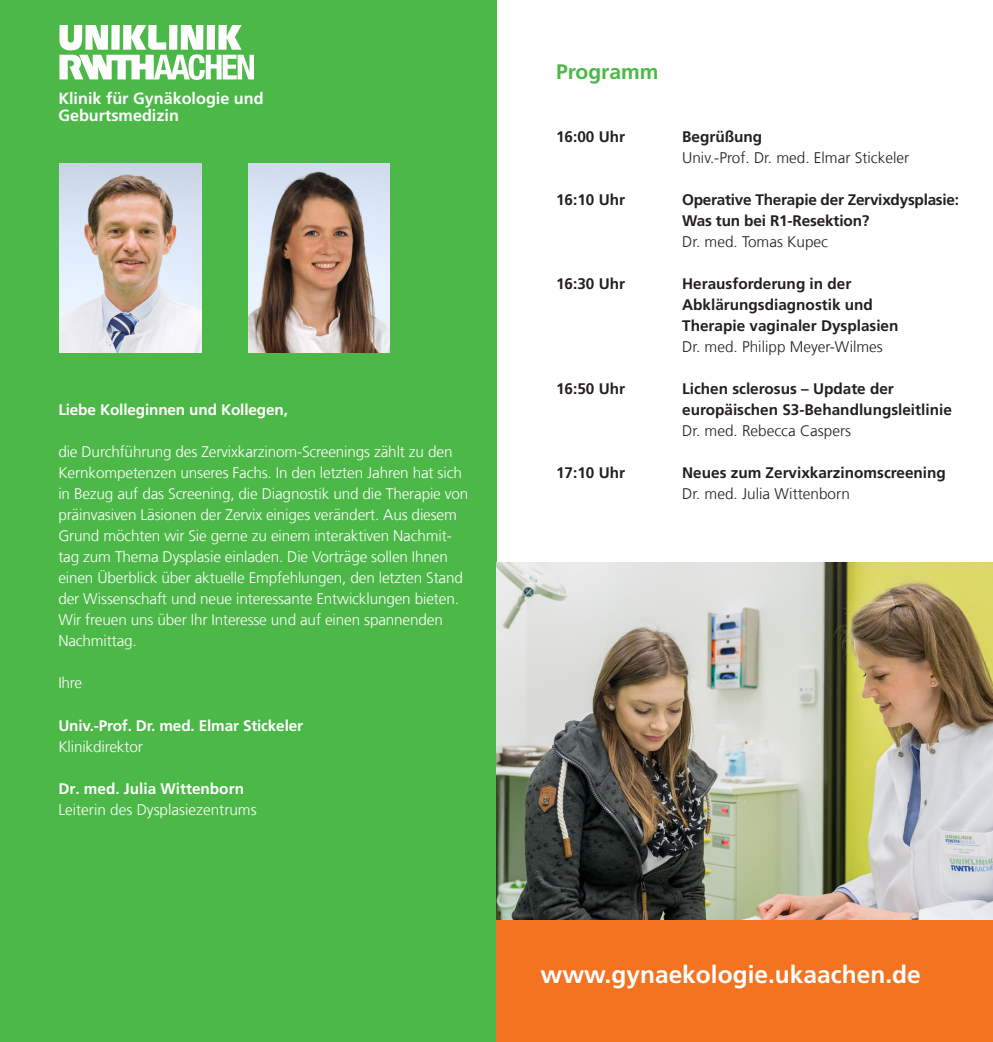
<style>
.page{position:relative;width:993px;height:1042px;background:#fff}
.page>*{position:absolute;margin:0;border:0;box-sizing:border-box;transform-origin:0 0}
.t1{font:700 24.5px "Frutiger LT Com";color:#fff}
.t2{font:700 21px "Frutiger LT Com";color:#4cb848}
.t3{font:700 16.1px/17.5px "Frutiger LT Com";color:#fff}
.t4{font:300 15.4px/21px "Frutiger LT Com";letter-spacing:-.01em;color:#fff}
.t5{font:700 15.4px/21px "Frutiger LT Com";color:#231f20}
.t6{font:300 15.4px "Frutiger LT Com";color:#231f20}
.t7{font:700 15.4px "Frutiger LT Com";letter-spacing:-.01em;color:#fff}
</style>
<div class="page">
<div style="left:0;top:0;width:496px;height:1042px;background:#4cb848"></div>
<div style="left:496px;top:919px;width:496px;height:123px;background:#f47321"></div>
<img style="left:496px;top:562px;width:496px;height:357px">
<img style="left:60px;top:163px;width:141px;height:189px">
<img style="left:248px;top:163px;width:141px;height:189px">
<svg style="left:59px;top:25px;width:195px;height:55px"></svg>
<p class="t3" style="left:58px;top:90px;width:207px">Klinik für Gynäkologie und<br>Geburtsmedizin</p>
<p class="t7" style="left:58px;top:401px;width:231px">Liebe Kolleginnen und Kollegen,</p>
<p class="t4" style="left:58px;top:442px;width:411px">die Durchführung des Zervixkarzinom-Screenings zählt zu den Kernkompetenzen unseres Fachs. In den letzten Jahren hat sich in Bezug auf das Screening, die Diagnostik und die Therapie von präinvasiven Läsionen der Zervix einiges verändert. Aus diesem Grund möchten wir Sie gerne zu einem interaktiven Nachmit&shy;tag zum Thema Dysplasie einladen. Die Vorträge sollen Ihnen einen Überblick über aktuelle Empfehlungen, den letzten Stand der Wissenschaft und neue interessante Entwicklungen bieten.<br>Wir freuen uns über Ihr Interesse und auf einen spannenden Nachmittag.</p>
<p class="t4" style="left:58px;top:673px;width:25px">Ihre</p>
<p class="t7" style="left:58px;top:716px;width:246px">Univ.-Prof. Dr. med. Elmar Stickeler</p>
<p class="t4" style="left:58px;top:736px;width:86px">Klinikdirektor</p>
<p class="t7" style="left:58px;top:779px;width:187px">Dr. med. Julia Wittenborn</p>
<p class="t4" style="left:58px;top:799px;width:200px">Leiterin des Dysplasiezentrums</p>
<h2 class="t2" style="left:556px;top:60px;width:104px">Programm</h2>
<p class="t5" style="left:556px;top:127px;width:70px">16:00 Uhr</p>
<p class="t5" style="left:682px;top:127px;width:81px">Begrüßung</p>
<p class="t6" style="left:682px;top:149px;width:228px">Univ.-Prof. Dr. med. Elmar Stickeler</p>
<p class="t5" style="left:556px;top:190px;width:70px">16:10 Uhr</p>
<p class="t5" style="left:682px;top:190px;width:278px">Operative Therapie der Zervixdysplasie:<br>Was tun bei R1-Resektion?</p>
<p class="t6" style="left:682px;top:233px;width:147px">Dr. med. Tomas Kupec</p>
<p class="t5" style="left:556px;top:274px;width:70px">16:30 Uhr</p>
<p class="t5" style="left:682px;top:274px;width:218px">Herausforderung in der<br>Abklärungsdiagnostik und<br>Therapie vaginaler Dysplasien</p>
<p class="t6" style="left:682px;top:338px;width:202px">Dr. med. Philipp Meyer-Wilmes</p>
<p class="t5" style="left:556px;top:379px;width:70px">16:50 Uhr</p>
<p class="t5" style="left:682px;top:379px;width:271px">Lichen sclerosus – Update der europäischen S3-Behandlungsleitlinie</p>
<p class="t6" style="left:682px;top:422px;width:170px">Dr. med. Rebecca Caspers</p>
<p class="t5" style="left:556px;top:463px;width:70px">17:10 Uhr</p>
<p class="t5" style="left:682px;top:463px;width:265px">Neues zum Zervixkarzinomscreening</p>
<p class="t6" style="left:682px;top:485px;width:169px">Dr. med. Julia Wittenborn</p>
<h1 class="t1" style="left:540px;top:960px;width:381px">www.gynaekologie.ukaachen.de</h1>
</div>
